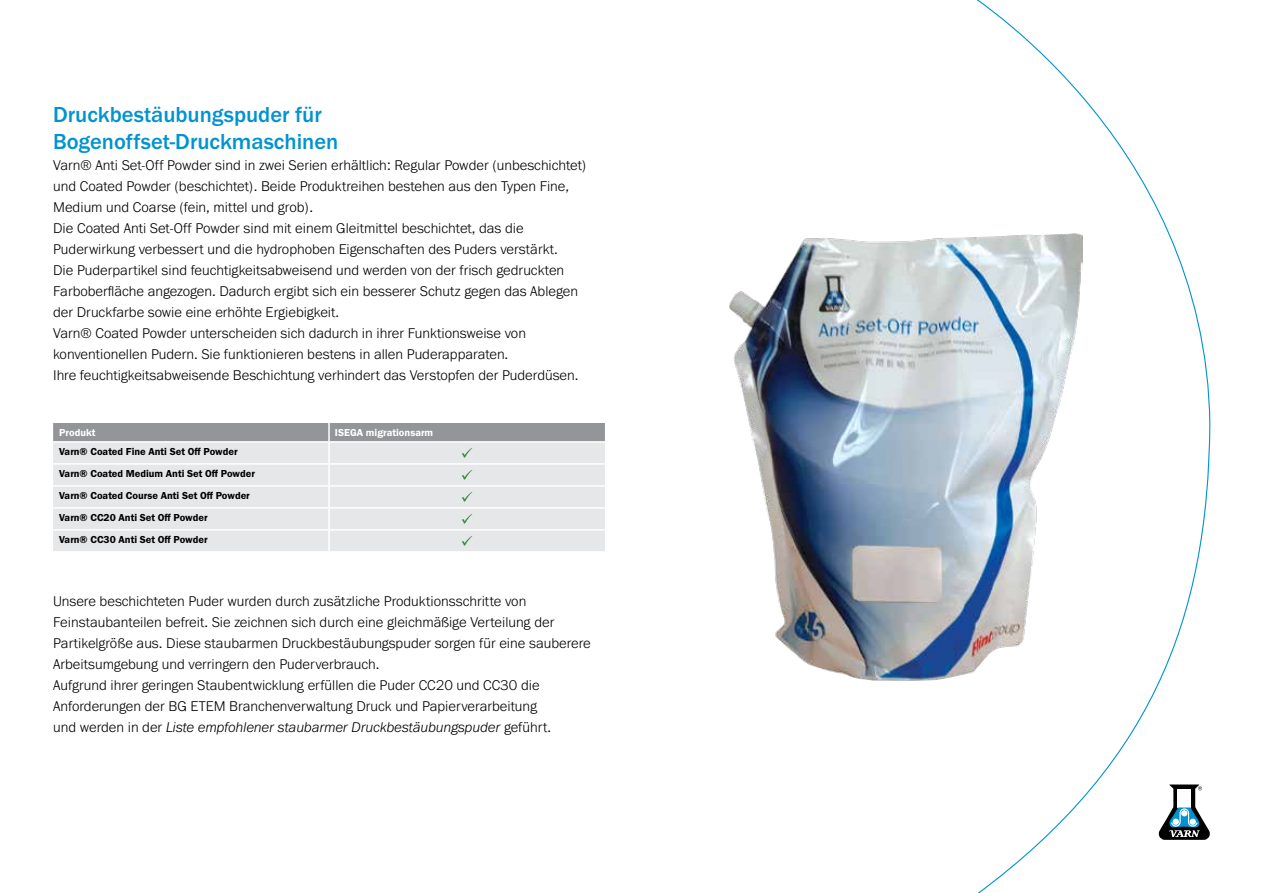
<style>
.page{position:relative;width:1263px;height:893px;background:#fff}
.page>*{position:absolute;margin:0;border:0;box-sizing:border-box;transform-origin:0 0}
.t1{font:500 22.5px/27px "Franklin Gothic URW";color:#0093d0}
.t2{font:300 14.7px/21px "Franklin Gothic URW";color:#000}
.t3{font:10.5px/22px "Franklin Gothic URW Dem";color:#000}
.t4{font:10.5px "Franklin Gothic URW Dem";color:#fff}
.s1{font-style:italic}
</style>
<div class="page">
<svg style="left:976px;top:0;width:235px;height:893px"></svg>
<svg style="left:1159px;top:784px;width:51px;height:56px"></svg>
<img style="left:730px;top:234px;width:352px;height:446px">
<div style="left:53px;top:443px;width:552px;height:108px;background:#e6e7e8"></div>
<div style="left:53px;top:423px;width:552px;height:18px;background:#939598"></div>
<hr style="left:328px;top:443px;width:2px;height:20px;background:#fff">
<hr style="left:53px;top:463px;width:276px;height:2px;background:#fff">
<hr style="left:329px;top:463px;width:276px;height:2px;background:#fff">
<hr style="left:328px;top:465px;width:2px;height:20px;background:#fff">
<hr style="left:53px;top:485px;width:276px;height:2px;background:#fff">
<hr style="left:329px;top:485px;width:276px;height:2px;background:#fff">
<hr style="left:328px;top:487px;width:2px;height:20px;background:#fff">
<hr style="left:53px;top:507px;width:276px;height:2px;background:#fff">
<hr style="left:329px;top:507px;width:276px;height:2px;background:#fff">
<hr style="left:328px;top:509px;width:2px;height:20px;background:#fff">
<hr style="left:53px;top:529px;width:276px;height:2px;background:#fff">
<hr style="left:329px;top:529px;width:276px;height:2px;background:#fff">
<hr style="left:328px;top:531px;width:2px;height:20px;background:#fff">
<svg style="left:462px;top:448px;width:10px;height:10px"></svg>
<svg style="left:462px;top:470px;width:10px;height:10px"></svg>
<svg style="left:462px;top:492px;width:10px;height:10px"></svg>
<svg style="left:462px;top:514px;width:10px;height:10px"></svg>
<svg style="left:462px;top:536px;width:10px;height:10px"></svg>
<h1 class="t1" style="left:53px;top:101px;width:287px">Druckbestäubungspuder für<br>Bogenoffset-Druckmaschinen</h1>
<p class="t2" style="left:53px;top:155px;width:535px">Varn® Anti Set-Off Powder sind in zwei Serien erhältlich: Regular Powder (unbeschichtet) und Coated Powder (beschichtet). Beide Produktreihen bestehen aus den Typen Fine, Medium und Coarse (fein, mittel und grob).<br>Die Coated Anti Set-Off Powder sind mit einem Gleitmittel beschichtet, das die Puderwirkung verbessert und die hydrophoben Eigenschaften des Puders verstärkt.<br>Die Puderpartikel sind feuchtigkeitsabweisend und werden von der frisch gedruckten Farboberfläche angezogen. Dadurch ergibt sich ein besserer Schutz gegen das Ablegen der Druckfarbe sowie eine erhöhte Ergiebigkeit.<br>Varn® Coated Powder unterscheiden sich dadurch in ihrer Funktionsweise von konventionellen Pudern. Sie funktionieren bestens in allen Puderapparaten.<br>Ihre feuchtigkeitsabweisende Beschichtung verhindert das Verstopfen der Puderdüsen.</p>
<p class="t4" style="left:59px;top:426px;width:38px">Produkt</p>
<p class="t4" style="left:335px;top:426px;width:100px">ISEGA migrationsarm</p>
<p class="t3" style="left:59px;top:440px;width:198px">Varn® Coated Fine Anti Set Off Powder Varn® Coated Medium Anti Set Off Powder Varn® Coated Course Anti Set Off Powder Varn® CC20 Anti Set Off Powder<br>Varn® CC30 Anti Set Off Powder</p>
<p class="t2" style="left:53px;top:590px;width:539px">Unsere beschichteten Puder wurden durch zusätzliche Produktionsschritte von Feinstaubanteilen befreit. Sie zeichnen sich durch eine gleichmäßige Verteilung der Partikelgröße aus. Diese staubarmen Druckbestäubungspuder sorgen für eine sauberere Arbeitsumgebung und verringern den Puderverbrauch.<br>Aufgrund ihrer geringen Staubentwicklung erfüllen die Puder CC20 und CC30 die Anforderungen der BG ETEM Branchenverwaltung Druck und Papierverarbeitung<br>und werden in der <span class="s1">Liste empfohlener staubarmer Druckbestäubungspuder</span> geführt.</p>
</div>
